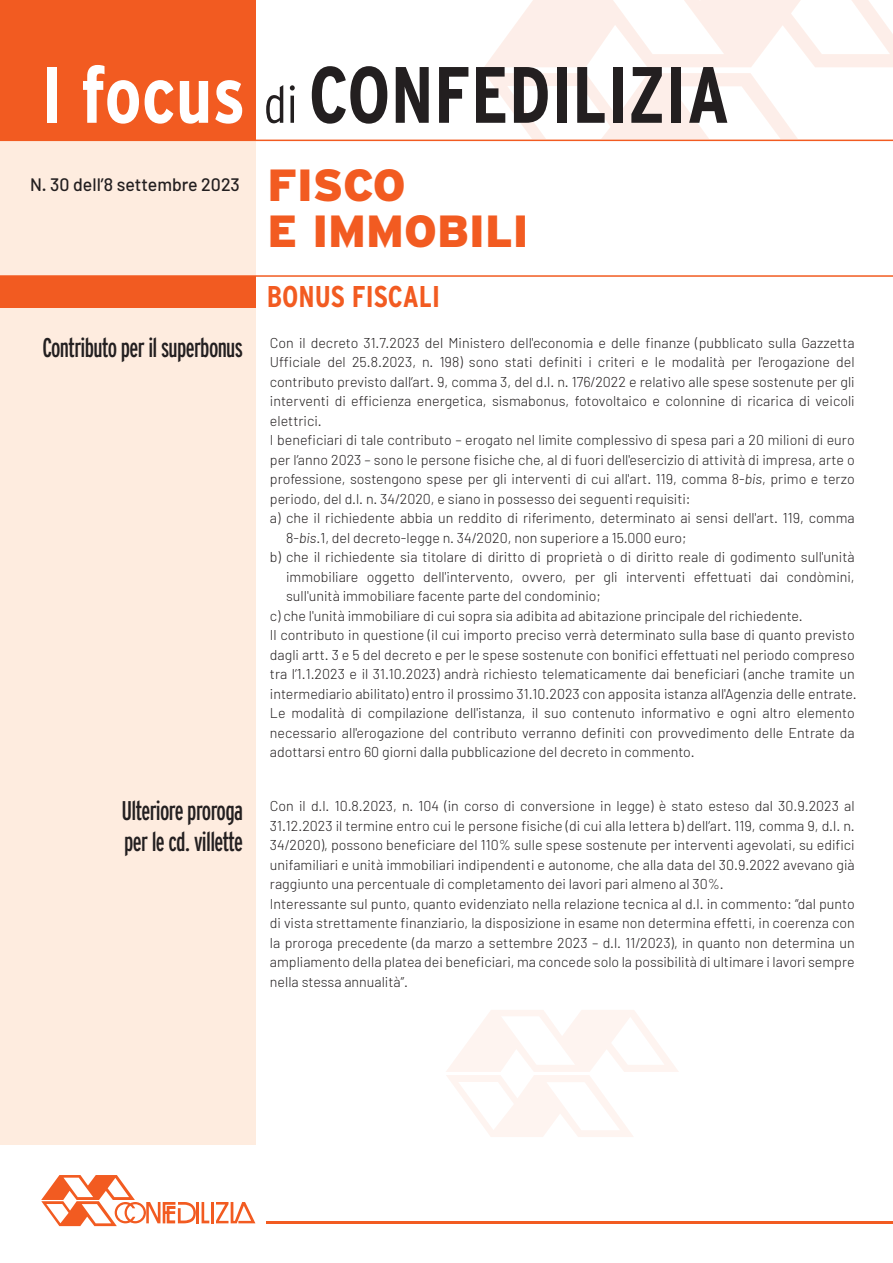
<style>
.page{position:relative;width:893px;height:1263px;background:#fff}
.page>*{position:absolute;margin:0;border:0;box-sizing:border-box;transform-origin:0 0}
.t1{font:700 condensed 79.65px "Interstate";color:#231f20}
.t2{font:900 45px/45.5px "Interstate";color:#f25b21}
.t3{font:700 condensed 30px "Interstate";color:#f25b21}
.t4{font:extra-condensed 27px/30.5px "Interstate";letter-spacing:-.025em;color:#231f20}
.t5{font:500 18px "Barlow";color:#231f20}
.t6{font:300 14.25px/19.5px "Barlow";color:#231f20}
.s1{color:#fff}
.s2{font-weight:300;font-size:51.75px}
.s3{font-style:italic}
</style>
<div class="page">
<div style="left:0;top:0;width:255px;height:1144px;background:#feecdf"></div>
<hr style="left:267px;top:1221px;width:626px;height:2px;background:#f25b21">
<hr style="left:196px;top:1202px;width:3px;height:21px;background:#f25b21">
<svg style="left:202px;top:1202px;width:7px;height:21px"></svg>
<hr style="left:211px;top:1202px;width:3px;height:21px;background:#f25b21">
<svg style="left:216px;top:1202px;width:39px;height:21px"></svg>
<svg style="left:41px;top:1175px;width:155px;height:51px"></svg>
<svg style="left:484px;top:0;width:409px;height:67px"></svg>
<svg style="left:485px;top:73px;width:313px;height:66px"></svg>
<div style="left:0;top:0;width:255px;height:140px;background:#f25b21"></div>
<hr style="left:0;top:140px;width:893px;height:1px;background:#f25b21">
<hr style="left:0;top:275px;width:893px;height:2px;background:#f25b21">
<div style="left:0;top:276px;width:255px;height:31px;background:#f25b21"></div>
<svg style="left:446px;top:1010px;width:232px;height:127px"></svg>
<h1 class="t1" style="left:41px;top:50px;width:690px"><span class="s1">I focus</span> <span class="s2">di</span> CONFEDILIZIA</h1>
<p class="t5" style="left:30px;top:173px;width:211px">N. 30 dell’8 settembre 2023</p>
<h3 class="t4" style="left:42px;top:332px;width:202px">Contributo per il superbonus</h3>
<h3 class="t4" style="left:121px;top:795px;width:123px">Ulteriore proroga per le cd. villette</h3>
<h2 class="t2" style="left:267px;top:162px;width:262px">FISCO<br>E IMMOBILI</h2>
<h3 class="t3" style="left:267px;top:280px;width:175px">BONUS FISCALI</h3>
<p class="t6" style="left:270px;top:332px;width:586px">Con il decreto 31.7.2023 del Ministero dell'economia e delle finanze (pubblicato sulla Gazzetta</p>
<p class="t6" style="left:270px;top:352px;width:586px">Ufficiale del 25.8.2023, n. 198) sono stati definiti i criteri e le modalità per l'erogazione del</p>
<p class="t6" style="left:270px;top:371px;width:586px">contributo previsto dall’art. 9, comma 3, del d.l. n. 176/2022 e relativo alle spese sostenute per gli</p>
<p class="t6" style="left:270px;top:391px;width:586px">interventi di efficienza energetica, sismabonus, fotovoltaico e colonnine di ricarica di veicoli</p>
<p class="t6" style="left:270px;top:410px;width:53px">elettrici.</p>
<p class="t6" style="left:270px;top:430px;width:586px">I beneficiari di tale contributo – erogato nel limite complessivo di spesa pari a 20 milioni di euro</p>
<p class="t6" style="left:270px;top:449px;width:586px">per l’anno 2023 – sono le persone fisiche che, al di fuori dell'esercizio di attività di impresa, arte o</p>
<p class="t6" style="left:270px;top:469px;width:586px">professione, sostengono spese per gli interventi di cui all'art. 119, comma 8-<span class="s3">bis</span>, primo e terzo</p>
<p class="t6" style="left:270px;top:488px;width:422px">periodo, del d.l. n. 34/2020, e siano in possesso dei seguenti requisiti:</p>
<p class="t6" style="left:270px;top:508px;width:586px">a) che il richiedente abbia un reddito di riferimento, determinato ai sensi dell'art. 119, comma</p>
<p class="t6" style="left:286px;top:527px;width:402px">8-<span class="s3">bis</span>.1, del decreto-legge n. 34/2020, non superiore a 15.000 euro;</p>
<p class="t6" style="left:270px;top:547px;width:586px">b) che il richiedente sia titolare di diritto di proprietà o di diritto reale di godimento sull'unità</p>
<p class="t6" style="left:286px;top:566px;width:570px">immobiliare oggetto dell'intervento, ovvero, per gli interventi effettuati dai condòmini,</p>
<p class="t6" style="left:286px;top:586px;width:316px">sull'unità immobiliare facente parte del condominio;</p>
<p class="t6" style="left:270px;top:605px;width:534px">c) che l'unità immobiliare di cui sopra sia adibita ad abitazione principale del richiedente.</p>
<p class="t6" style="left:270px;top:625px;width:586px">Il contributo in questione (il cui importo preciso verrà determinato sulla base di quanto previsto</p>
<p class="t6" style="left:270px;top:644px;width:586px">dagli artt. 3 e 5 del decreto e per le spese sostenute con bonifici effettuati nel periodo compreso</p>
<p class="t6" style="left:270px;top:664px;width:586px">tra l’1.1.2023 e il 31.10.2023) andrà richiesto telematicamente dai beneficiari (anche tramite un</p>
<p class="t6" style="left:270px;top:683px;width:588px">intermediario abilitato) entro il prossimo 31.10.2023 con apposita istanza all'Agenzia delle entrate.</p>
<p class="t6" style="left:270px;top:703px;width:586px">Le modalità di compilazione dell'istanza, il suo contenuto informativo e ogni altro elemento</p>
<p class="t6" style="left:270px;top:722px;width:586px">necessario all'erogazione del contributo verranno definiti con provvedimento delle Entrate da</p>
<p class="t6" style="left:270px;top:742px;width:426px">adottarsi entro 60 giorni dalla pubblicazione del decreto in commento.</p>
<p class="t6" style="left:270px;top:796px;width:586px">Con il d.l. 10.8.2023, n. 104 (in corso di conversione in legge) è stato esteso dal 30.9.2023 al 31.12.2023 il termine entro cui le persone fisiche (di cui alla lettera b) dell’art. 119, comma 9, d.l. n.<br>34/2020), possono beneficiare del 110% sulle spese sostenute per interventi agevolati, su edifici unifamiliari e unità immobiliari indipendenti e autonome, che alla data del 30.9.2022 avevano già raggiunto una percentuale di completamento dei lavori pari almeno al 30%.<br>Interessante sul punto, quanto evidenziato nella relazione tecnica al d.l. in commento: “dal punto di vista strettamente finanziario, la disposizione in esame non determina effetti, in coerenza con la proroga precedente (da marzo a settembre 2023 – d.l. 11/2023), in quanto non determina un ampliamento della platea dei beneficiari, ma concede solo la possibilità di ultimare i lavori sempre nella stessa annualità”.</p>
</div>
